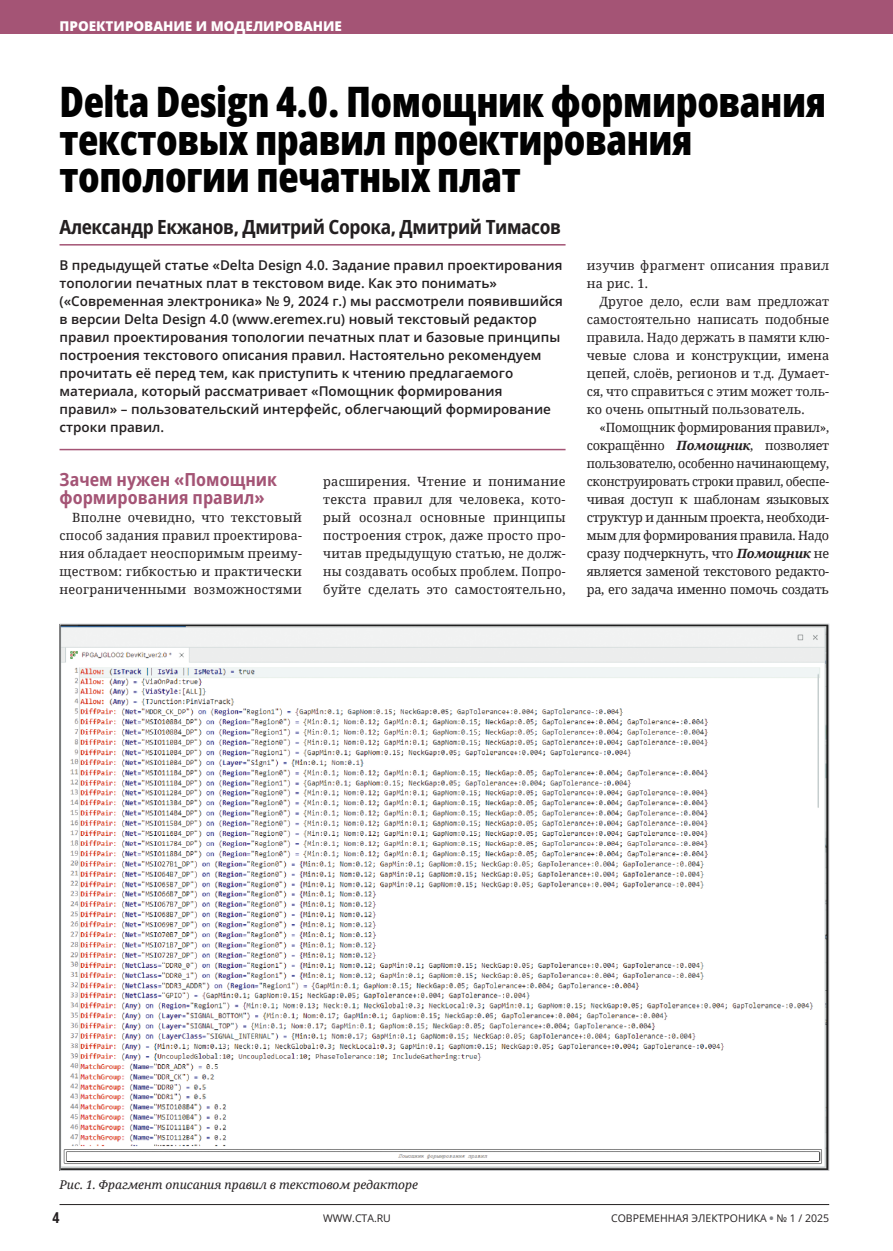
<style>
.page{position:relative;width:893px;height:1251px;background:#fff}
.page>*{position:absolute;margin:0;border:0;box-sizing:border-box;transform-origin:0 0}
.СТАТЬЯ_Название{font:800 42px/37.5px "Open Sans Condensed";letter-spacing:-.01em;color:#010101}
.СТАТЬЯ_Автор{font:700 semi-condensed 19.5px "Open Sans";letter-spacing:-.02em;color:#231f20}
.СТАТЬЯ_Заголовок_1{font:700 semi-condensed 18px/18px "Open Sans";color:#a45475}
.t1{font:700 15px "Open Sans Condensed";color:#231f20}
.СТАТЬЯ_Аннотация{font:600 13.5px/18px "Open Sans";color:#231f20}
.t2{font:800 13.5px "Open Sans";color:#fff}
.СТАТЬЯ_Основной_текст{font:12.75px/18px "Noto Serif";letter-spacing:.02em;color:#231f20;text-align:justify}
.СТАТЬЯ_Подрис_подпись{font:italic 12px "Noto Serif";color:#231f20}
.t3{font:10.5px "Open Sans";color:#231f20}
.s1{font-weight:700;font-style:italic}
.s2{font-weight:800;color:#808285}
</style>
<div class="page">
<div style="left:0;top:0;width:893px;height:34px;background:#a45475"></div>
<hr style="left:60px;top:1203px;width:769px;height:1px;background:#231f20">
<hr style="left:60px;top:449px;width:506px;height:1px;background:#a45475">
<hr style="left:60px;top:244px;width:506px;height:1px;background:#a45475">
<img style="left:62px;top:625px;width:765px;height:543px">
<p class="t2" style="left:60px;top:17px;width:284px">ПРОЕКТИРОВАНИЕ И МОДЕЛИРОВАНИЕ</p>
<p class="СТАТЬЯ_Название" style="left:60px;top:82px;width:768px">Delta Design 4.0. Помощник формирования текстовых правил проектирования топологии печатных плат</p>
<p class="СТАТЬЯ_Автор" style="left:60px;top:214px;width:503px">Александр Екжанов, Дмитрий Сорока, Дмитрий Тимасов</p>
<p class="СТАТЬЯ_Аннотация" style="left:60px;top:256px;width:505px">В предыдущей статье «Delta Design 4.0. Задание правил проектирования топологии печатных плат в текстовом виде. Как это понимать» («Современная электроника» № 9, 2024 г.) мы рассмотрели появившийся в версии Delta Design 4.0 (www.eremex.ru) новый текстовый редактор правил проектирования топологии печатных плат и базовые принципы построения текстового описания правил. Настоятельно рекомендуем прочитать её перед тем, как приступить к чтению предлагаемого материала, который рассматривает «Помощник формирования правил» – пользовательский интерфейс, облегчающий формирование строки правил.</p>
<p class="СТАТЬЯ_Заголовок_1" style="left:60px;top:470px;width:219px">Зачем нужен «Помощник формирования правил»</p>
<p class="СТАТЬЯ_Основной_текст" style="left:60px;top:508px;width:244px;text-indent:13px">Вполне очевидно, что текстовый способ задания правил проектирова&shy;ния обладает неоспоримым преиму&shy;ществом: гибкостью и практически неограниченными возможностями</p>
<p class="СТАТЬЯ_Основной_текст" style="left:323px;top:472px;width:244px">расширения. Чтение и понимание текста правил для человека, кото&shy;рый осознал основные принципы построения строк, даже просто про&shy;читав предыдущую статью, не долж&shy;ны создавать особых проблем. Попро&shy;буйте сделать это самостоятельно,</p>
<p class="СТАТЬЯ_Основной_текст" style="left:587px;top:256px;width:244px">изучив фрагмент описания правил на рис. 1.</p>
<p class="СТАТЬЯ_Основной_текст" style="left:587px;top:292px;width:244px;text-indent:13px">Другое дело, если вам предложат самостоятельно написать подобные правила. Надо держать в памяти клю&shy;чевые слова и конструкции, имена цепей, слоёв, регионов и т.д. Думает&shy;ся, что справиться с этим может толь&shy;ко очень опытный пользователь.</p>
<p class="СТАТЬЯ_Основной_текст" style="left:587px;top:418px;width:244px;text-indent:13px">«Помощник формирования правил», сокращённо <span class="s1">Помощник</span>, позволяет пользователю, особенно начинающему, сконструировать строки правил, обеспе&shy;чивая доступ к шаблонам языковых структур и данным проекта, необходи&shy;мым для формирования правила. Надо сразу подчеркнуть, что <span class="s1">Помощник</span> не является заменой текстового редакто&shy;ра, его задача именно помочь создать</p>
<p class="СТАТЬЯ_Подрис_подпись" style="left:60px;top:1175px;width:360px">Рис. 1. Фрагмент описания правил в текстовом редакторе</p>
<p class="t1" style="left:52px;top:1207px;width:9px">4</p>
<p class="t3" style="left:323px;top:1210px;width:69px">WWW.CTA.RU</p>
<p class="t3" style="left:611px;top:1210px;width:220px">СОВРЕМЕННАЯ ЭЛЕКТРОНИКА <span class="s2">•</span> № 1 / 2025</p>
</div>
